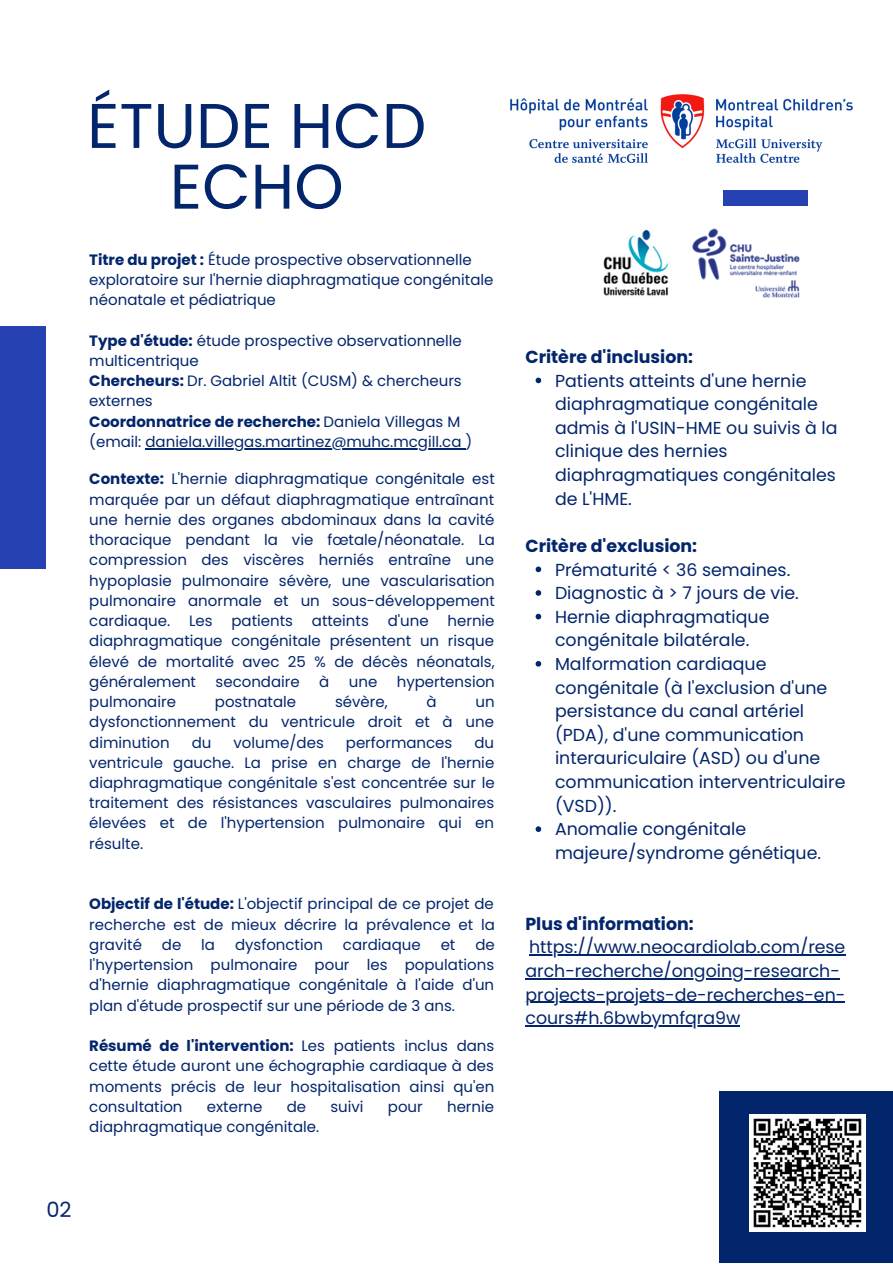
<style>
.page{position:relative;width:893px;height:1264px;background:#fff}
.page>*{position:absolute;margin:0;border:0;box-sizing:border-box;transform-origin:0 0}
.t1{font:63px/60.8px "Poppins";color:#03256c;text-align:center}
.t2{font:21px "Poppins";color:#03256c}
.t3{font:17.4px/23.5px "Poppins";color:#03256c}
.t4{font:700 17.4px "Poppins";color:#03256c}
.t5{font:15px/20.2px "Poppins";color:#03256c;text-align:justify}
.t6{font:700 15px "Poppins";color:#03256c}
.s1{font-weight:700}
.s2{font-weight:400}
</style>
<div class="page">
<div style="left:0;top:326px;width:46px;height:243px;background:#2541b2"></div>
<div style="left:718px;top:1091px;width:174px;height:171px;background:#03256c"></div>
<div style="left:722px;top:190px;width:85px;height:16px;background:#2541b2"></div>
<img style="left:603px;top:228px;width:197px;height:70px">
<img style="left:510px;top:94px;width:343px;height:69px">
<img style="left:749px;top:1114px;width:116px;height:117px">
<hr style="left:145px;top:448px;width:306px;height:1px;background:#03256c">
<svg style="left:451px;top:448px;width:14px;height:1px"></svg>
<svg style="left:535px;top:377px;width:6px;height:6px"></svg>
<svg style="left:535px;top:566px;width:6px;height:6px"></svg>
<svg style="left:535px;top:590px;width:6px;height:5px"></svg>
<svg style="left:535px;top:613px;width:6px;height:6px"></svg>
<svg style="left:535px;top:661px;width:6px;height:5px"></svg>
<svg style="left:535px;top:826px;width:6px;height:6px"></svg>
<hr style="left:529px;top:954px;width:316px;height:1px;background:#03256c">
<hr style="left:525px;top:978px;width:314px;height:1px;background:#03256c">
<hr style="left:525px;top:1001px;width:320px;height:1px;background:#03256c">
<hr style="left:525px;top:1025px;width:215px;height:1px;background:#03256c">
<p class="t1" style="left:87px;top:95px;width:341px">ÉTUDE HCD<br>ECHO</p>
<p class="t5" style="left:89px;top:249px;width:405px;text-align:left"><span class="s1">Titre du projet :</span> Étude prospective observationnelle exploratoire sur l'hernie diaphragmatique congénitale néonatale et pédiatrique</p>
<p class="t5" style="left:89px;top:330px;width:374px"><span class="s1">Type d'étude:</span> étude prospective observationnelle multicentrique</p>
<p class="t5" style="left:89px;top:371px;width:374px"><span class="s1">Chercheurs:</span> Dr. Gabriel Altit (CUSM) &amp; chercheurs externes</p>
<p class="t6" style="left:89px;top:411px;width:372px">Coordonnatrice de recherche: <span class="s2">Daniela Villegas M</span></p>
<p class="t5" style="left:89px;top:431px;width:384px">(email: daniela.villegas.martinez@muhc.mcgill.ca )</p>
<p class="t5" style="left:89px;top:469px;width:407px"><span class="s1">Contexte:</span> L'hernie diaphragmatique congénitale est marquée par un défaut diaphragmatique entraînant une hernie des organes abdominaux dans la cavité thoracique pendant la vie fœtale/néonatale. La compression des viscères herniés entraîne une hypoplasie pulmonaire sévère, une vascularisation pulmonaire anormale et un sous-développement cardiaque.</p>
<p class="t5" style="left:189px;top:610px;width:25px">Les</p>
<p class="t5" style="left:231px;top:610px;width:63px">patients</p>
<p class="t5" style="left:312px;top:610px;width:58px">atteints</p>
<p class="t5" style="left:387px;top:610px;width:42px">d'une</p>
<p class="t5" style="left:89px;top:610px;width:407px;text-indent:358px">hernie diaphragmatique congénitale présentent un risque élevé de mortalité avec 25 % de décès néonatals, généralement</p>
<p class="t5" style="left:215px;top:671px;width:86px">secondaire</p>
<p class="t5" style="left:319px;top:671px;width:12px">à</p>
<p class="t5" style="left:349px;top:671px;width:30px">une</p>
<p class="t5" style="left:397px;top:671px;width:100px">hypertension</p>
<p class="t5" style="left:89px;top:691px;width:88px">pulmonaire</p>
<p class="t5" style="left:215px;top:691px;width:83px">postnatale</p>
<p class="t5" style="left:335px;top:691px;width:54px">sévère,</p>
<p class="t5" style="left:426px;top:691px;width:12px">à</p>
<p class="t5" style="left:89px;top:691px;width:407px;text-indent:386px">un dysfonctionnement du ventricule droit et à une diminution</p>
<p class="t5" style="left:192px;top:732px;width:21px">du</p>
<p class="t5" style="left:233px;top:732px;width:92px">volume/des</p>
<p class="t5" style="left:346px;top:732px;width:108px">performances</p>
<p class="t5" style="left:89px;top:732px;width:407px;text-indent:385px">du ventricule gauche. La prise en charge de l'hernie diaphragmatique congénitale s'est concentrée sur le traitement des résistances vasculaires pulmonaires élevées et de l'hypertension pulmonaire qui en résulte.</p>
<p class="t5" style="left:89px;top:894px;width:407px"><span class="s1">Objectif de l'étude:</span> L'objectif principal de ce projet de recherche est de mieux décrire la prévalence et la gravité</p>
<p class="t5" style="left:162px;top:934px;width:21px">de</p>
<p class="t5" style="left:201px;top:934px;width:15px">la</p>
<p class="t5" style="left:235px;top:934px;width:89px">dysfonction</p>
<p class="t5" style="left:343px;top:934px;width:79px">cardiaque</p>
<p class="t5" style="left:440px;top:934px;width:16px">et</p>
<p class="t5" style="left:89px;top:934px;width:407px;text-indent:386px">de l'hypertension pulmonaire pour les populations d'hernie diaphragmatique congénitale à l'aide d'un plan d'étude prospectif sur une période de 3 ans.</p>
<p class="t5" style="left:89px;top:1035px;width:406px"><span class="s1">Résumé de l'intervention:</span> Les patients inclus dans cette étude auront une échographie cardiaque à des moments précis de leur hospitalisation ainsi qu'en consultation</p>
<p class="t5" style="left:207px;top:1096px;width:57px">externe</p>
<p class="t5" style="left:287px;top:1096px;width:21px">de</p>
<p class="t5" style="left:330px;top:1096px;width:35px">suivi</p>
<p class="t5" style="left:388px;top:1096px;width:36px">pour</p>
<p class="t5" style="left:447px;top:1096px;width:49px">hernie</p>
<p class="t5" style="left:89px;top:1116px;width:231px">diaphragmatique congénitale.</p>
<p class="t2" style="left:46px;top:1194px;width:27px">02</p>
<p class="t4" style="left:525px;top:345px;width:169px">Critère d'inclusion:</p>
<p class="t3" style="left:555px;top:369px;width:284px">Patients atteints d'une hernie diaphragmatique congénitale admis à l'USIN-HME ou suivis à la clinique des hernies diaphragmatiques congénitales de L'HME.</p>
<p class="t4" style="left:525px;top:533px;width:173px">Critère d'exclusion:</p>
<p class="t3" style="left:555px;top:557px;width:237px">Prématurité &lt; 36 semaines.</p>
<p class="t3" style="left:555px;top:581px;width:245px">Diagnostic à &gt; 7 jours de vie.</p>
<p class="t3" style="left:555px;top:605px;width:216px">Hernie diaphragmatique congénitale bilatérale.</p>
<p class="t3" style="left:555px;top:652px;width:292px">Malformation cardiaque congénitale (à l'exclusion d'une persistance du canal artériel (PDA), d'une communication interauriculaire (ASD) ou d'une communication interventriculaire (VSD)).</p>
<p class="t3" style="left:555px;top:817px;width:267px">Anomalie congénitale majeure/syndrome génétique.</p>
<p class="t3" style="left:525px;top:911px;width:321px"><span class="s1">Plus d'information: </span>https://www.neocardiolab.com/rese arch-recherche/ongoing-research&shy;projects-projets-de-recherches-en&shy;cours#h.6bwbymfqra9w</p>
</div>
